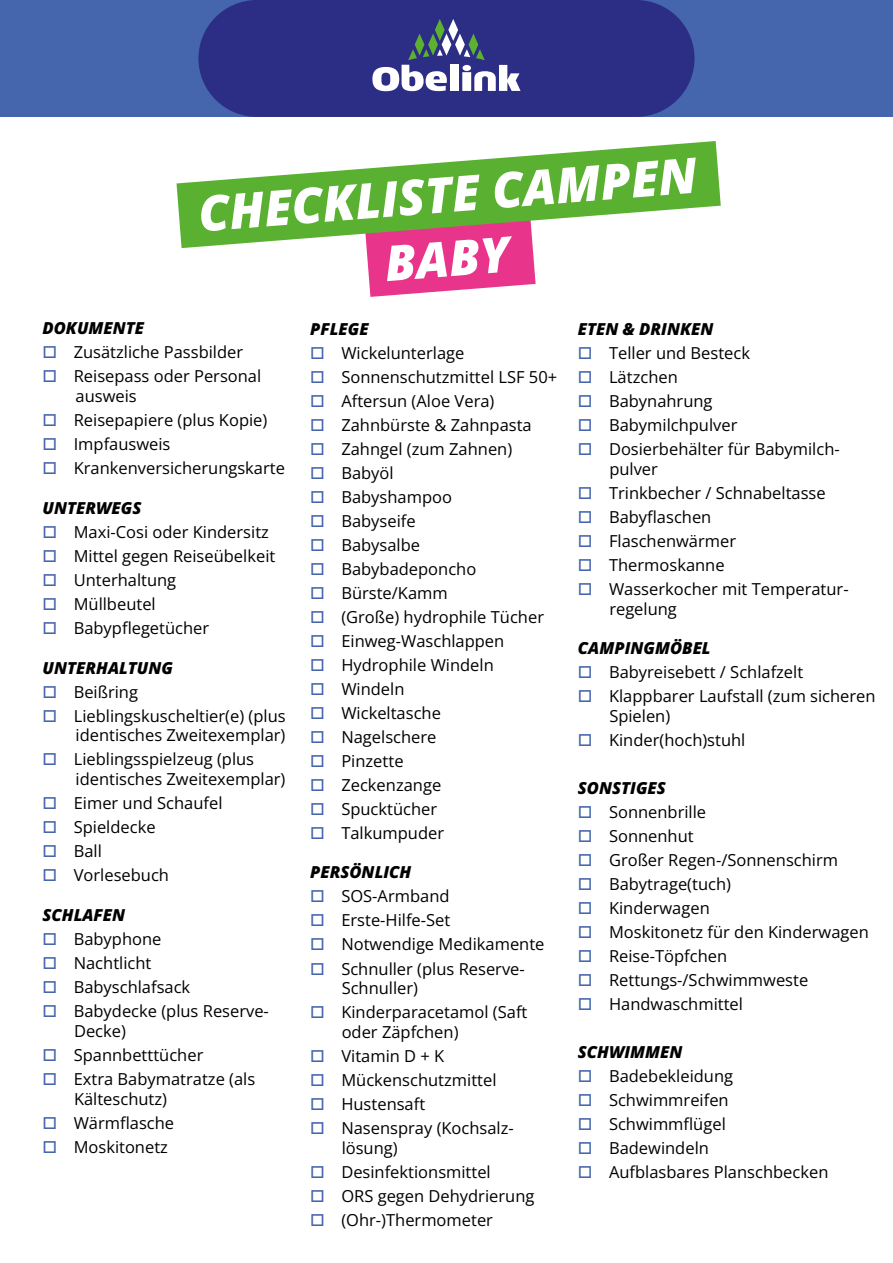
<style>
.page{position:relative;width:893px;height:1263px;background:#fff}
.page>*{position:absolute;margin:0;border:0;box-sizing:border-box;transform-origin:0 0}
.t1{font:italic 49.05px "Open Sans";color:#fff}
.t2{font:16.5px/19.8px "Open Sans";color:#000}
.t3{font:italic 16.5px "Open Sans";color:#000}
.s1{color:#4565ad}
</style>
<div class="page">
<div style="left:0;top:0;width:893px;height:117px;background:#4565ad"></div>
<div style="left:198px;top:0;width:496px;height:117px;background:#2c2d84;border-radius:58px"></div>
<svg style="left:372px;top:19px;width:149px;height:72px"></svg>
<svg style="left:366px;top:248px;width:170px;height:49px;background:#eb539c"></svg>
<svg style="left:176px;top:141px;width:545px;height:107px;fill:#5ab031"></svg>
<h1 class="t1" style="left:195px;top:182px;width:501px;rotate:-5deg">CHECKLISTE CAMPEN</h1>
<p class="t3" style="left:43px;top:317px;width:103px">DOKUMENTE</p>
<p class="t2" style="left:43px;top:342px;width:202px"><span class="s1">□</span> Zusätzliche Passbilder</p>
<p class="t2" style="left:76px;top:366px;width:187px;text-indent:-33px"><span class="s1">□</span> Reisepass oder Personal ausweis</p>
<p class="t2" style="left:43px;top:410px;width:226px"><span class="s1">□</span> Reisepapiere (plus Kopie)</p>
<p class="t2" style="left:43px;top:434px;width:129px"><span class="s1">□</span> Impfausweis</p>
<p class="t2" style="left:43px;top:458px;width:244px"><span class="s1">□</span> Krankenversicherungskarte</p>
<p class="t3" style="left:43px;top:496px;width:100px">UNTERWEGS</p>
<p class="t2" style="left:43px;top:522px;width:228px"><span class="s1">□</span> Maxi-Cosi oder Kindersitz</p>
<p class="t2" style="left:43px;top:546px;width:234px"><span class="s1">□</span> Mittel gegen Reiseübelkeit</p>
<p class="t2" style="left:43px;top:570px;width:135px"><span class="s1">□</span> Unterhaltung</p>
<p class="t2" style="left:43px;top:594px;width:115px"><span class="s1">□</span> Müllbeutel</p>
<p class="t2" style="left:43px;top:618px;width:168px"><span class="s1">□</span> Babypflegetücher</p>
<p class="t3" style="left:43px;top:656px;width:132px">UNTERHALTUNG</p>
<p class="t2" style="left:43px;top:681px;width:97px"><span class="s1">□</span> Beißring</p>
<p class="t2" style="left:43px;top:705px;width:245px;text-align:right"><span class="s1">□</span> Lieblingskuscheltier(e) (plus identisches Zweitexemplar)</p>
<p class="t2" style="left:76px;top:749px;width:211px;text-indent:-33px"><span class="s1">□</span> Lieblingsspielzeug (plus identisches Zweitexemplar)</p>
<p class="t2" style="left:43px;top:793px;width:182px"><span class="s1">□</span> Eimer und Schaufel</p>
<p class="t2" style="left:43px;top:817px;width:115px"><span class="s1">□</span> Spieldecke</p>
<p class="t2" style="left:43px;top:841px;width:61px"><span class="s1">□</span> Ball</p>
<p class="t2" style="left:43px;top:865px;width:128px"><span class="s1">□</span> Vorlesebuch</p>
<p class="t3" style="left:43px;top:903px;width:84px">SCHLAFEN</p>
<p class="t2" style="left:43px;top:928px;width:120px"><span class="s1">□</span> Babyphone</p>
<p class="t2" style="left:43px;top:952px;width:110px"><span class="s1">□</span> Nachtlicht</p>
<p class="t2" style="left:43px;top:976px;width:149px"><span class="s1">□</span> Babyschlafsack</p>
<p class="t2" style="left:74px;top:1000px;width:196px;text-indent:-31px"><span class="s1">□</span> Babydecke (plus Reserve-<br>Decke)</p>
<p class="t2" style="left:43px;top:1044px;width:162px"><span class="s1">□</span> Spannbetttücher</p>
<p class="t2" style="left:74px;top:1068px;width:183px;text-indent:-31px"><span class="s1">□</span> Extra Babymatratze (als<br>Kälteschutz)</p>
<p class="t2" style="left:43px;top:1112px;width:133px"><span class="s1">□</span> Wärmflasche</p>
<p class="t2" style="left:43px;top:1136px;width:127px"><span class="s1">□</span> Moskitonetz</p>
<h1 class="t1" style="left:382px;top:230px;width:126px;rotate:-5deg">BABY</h1>
<p class="t3" style="left:310px;top:317px;width:60px">PFLEGE</p>
<p class="t2" style="left:310px;top:342px;width:156px"><span class="s1">□</span> Wickelunterlage</p>
<p class="t2" style="left:310px;top:366px;width:249px"><span class="s1">□</span> Sonnenschutzmittel LSF 50+</p>
<p class="t2" style="left:310px;top:390px;width:186px"><span class="s1">□</span> Aftersun (Aloe Vera)</p>
<p class="t2" style="left:310px;top:414px;width:223px"><span class="s1">□</span> Zahnbürste &amp; Zahnpasta</p>
<p class="t2" style="left:310px;top:438px;width:204px"><span class="s1">□</span> Zahngel (zum Zahnen)</p>
<p class="t2" style="left:310px;top:462px;width:85px"><span class="s1">□</span> Babyöl</p>
<p class="t2" style="left:310px;top:486px;width:143px"><span class="s1">□</span> Babyshampoo</p>
<p class="t2" style="left:310px;top:510px;width:107px"><span class="s1">□</span> Babyseife</p>
<p class="t2" style="left:310px;top:534px;width:111px"><span class="s1">□</span> Babysalbe</p>
<p class="t2" style="left:310px;top:558px;width:168px"><span class="s1">□</span> Babybadeponcho</p>
<p class="t2" style="left:310px;top:582px;width:139px"><span class="s1">□</span> Bürste/Kamm</p>
<p class="t2" style="left:310px;top:606px;width:235px"><span class="s1">□</span> (Große) hydrophile Tücher</p>
<p class="t2" style="left:310px;top:630px;width:196px"><span class="s1">□</span> Einweg-Waschlappen</p>
<p class="t2" style="left:310px;top:654px;width:185px"><span class="s1">□</span> Hydrophile Windeln</p>
<p class="t2" style="left:310px;top:678px;width:96px"><span class="s1">□</span> Windeln</p>
<p class="t2" style="left:310px;top:702px;width:132px"><span class="s1">□</span> Wickeltasche</p>
<p class="t2" style="left:310px;top:726px;width:128px"><span class="s1">□</span> Nagelschere</p>
<p class="t2" style="left:310px;top:750px;width:95px"><span class="s1">□</span> Pinzette</p>
<p class="t2" style="left:310px;top:774px;width:133px"><span class="s1">□</span> Zeckenzange</p>
<p class="t2" style="left:310px;top:798px;width:129px"><span class="s1">□</span> Spucktücher</p>
<p class="t2" style="left:310px;top:822px;width:136px"><span class="s1">□</span> Talkumpuder</p>
<p class="t3" style="left:310px;top:861px;width:103px">PERSÖNLICH</p>
<p class="t2" style="left:310px;top:886px;width:141px"><span class="s1">□</span> SOS-Armband</p>
<p class="t2" style="left:310px;top:910px;width:142px"><span class="s1">□</span> Erste-Hilfe-Set</p>
<p class="t2" style="left:310px;top:934px;width:236px"><span class="s1">□</span> Notwendige Medikamente</p>
<p class="t2" style="left:342px;top:958px;width:185px;text-indent:-31px"><span class="s1">□</span> Schnuller (plus Reserve-<br>Schnuller)</p>
<p class="t2" style="left:342px;top:1002px;width:187px;text-indent:-31px"><span class="s1">□</span> Kinderparacetamol (Saft oder Zäpfchen)</p>
<p class="t2" style="left:310px;top:1046px;width:136px"><span class="s1">□</span> Vitamin D + K</p>
<p class="t2" style="left:310px;top:1070px;width:188px"><span class="s1">□</span> Mückenschutzmittel</p>
<p class="t2" style="left:310px;top:1094px;width:117px"><span class="s1">□</span> Hustensaft</p>
<p class="t2" style="left:342px;top:1118px;width:174px;text-indent:-31px"><span class="s1">□</span> Nasenspray (Kochsalz&shy;lösung)</p>
<p class="t2" style="left:310px;top:1162px;width:182px"><span class="s1">□</span> Desinfektionsmittel</p>
<p class="t2" style="left:310px;top:1186px;width:226px"><span class="s1">□</span> ORS gegen Dehydrierung</p>
<p class="t2" style="left:310px;top:1210px;width:184px"><span class="s1">□</span> (Ohr-)Thermometer</p>
<p class="t3" style="left:578px;top:317px;width:137px">ETEN &amp; DRINKEN</p>
<p class="t2" style="left:578px;top:343px;width:174px"><span class="s1">□</span> Teller und Besteck</p>
<p class="t2" style="left:578px;top:367px;width:102px"><span class="s1">□</span> Lätzchen</p>
<p class="t2" style="left:578px;top:391px;width:136px"><span class="s1">□</span> Babynahrung</p>
<p class="t2" style="left:578px;top:415px;width:161px"><span class="s1">□</span> Babymilchpulver</p>
<p class="t2" style="left:609px;top:439px;width:232px;text-indent:-31px"><span class="s1">□</span> Dosierbehälter für Babymilch&shy;pulver</p>
<p class="t2" style="left:578px;top:482px;width:249px"><span class="s1">□</span> Trinkbecher / Schnabeltasse</p>
<p class="t2" style="left:578px;top:506px;width:135px"><span class="s1">□</span> Babyflaschen</p>
<p class="t2" style="left:578px;top:530px;width:160px"><span class="s1">□</span> Flaschenwärmer</p>
<p class="t2" style="left:578px;top:554px;width:148px"><span class="s1">□</span> Thermoskanne</p>
<p class="t2" style="left:609px;top:578px;width:241px;text-indent:-31px"><span class="s1">□</span> Wasserkocher mit Temperatur&shy;regelung</p>
<p class="t3" style="left:578px;top:637px;width:134px">CAMPINGMÖBEL</p>
<p class="t2" style="left:578px;top:662px;width:227px"><span class="s1">□</span> Babyreisebett / Schlafzelt</p>
<p class="t2" style="left:609px;top:686px;width:268px;text-indent:-31px"><span class="s1">□</span> Klappbarer Laufstall (zum sicheren<br>Spielen)</p>
<p class="t2" style="left:578px;top:730px;width:169px"><span class="s1">□</span> Kinder(hoch)stuhl</p>
<p class="t3" style="left:578px;top:776px;width:90px">SONSTIGES</p>
<p class="t2" style="left:578px;top:802px;width:130px"><span class="s1">□</span> Sonnenbrille</p>
<p class="t2" style="left:578px;top:826px;width:117px"><span class="s1">□</span> Sonnenhut</p>
<p class="t2" style="left:578px;top:850px;width:262px"><span class="s1">□</span> Großer Regen-/Sonnenschirm</p>
<p class="t2" style="left:578px;top:874px;width:155px"><span class="s1">□</span> Babytrage(tuch)</p>
<p class="t2" style="left:578px;top:898px;width:133px"><span class="s1">□</span> Kinderwagen</p>
<p class="t2" style="left:578px;top:922px;width:293px"><span class="s1">□</span> Moskitonetz für den Kinderwagen</p>
<p class="t2" style="left:578px;top:946px;width:151px"><span class="s1">□</span> Reise-Töpfchen</p>
<p class="t2" style="left:578px;top:970px;width:232px"><span class="s1">□</span> Rettungs-/Schwimmweste</p>
<p class="t2" style="left:578px;top:994px;width:167px"><span class="s1">□</span> Handwaschmittel</p>
<p class="t3" style="left:578px;top:1040px;width:106px">SCHWIMMEN</p>
<p class="t2" style="left:578px;top:1066px;width:157px"><span class="s1">□</span> Badebekleidung</p>
<p class="t2" style="left:578px;top:1090px;width:152px"><span class="s1">□</span> Schwimmreifen</p>
<p class="t2" style="left:578px;top:1114px;width:149px"><span class="s1">□</span> Schwimmflügel</p>
<p class="t2" style="left:578px;top:1138px;width:133px"><span class="s1">□</span> Badewindeln</p>
<p class="t2" style="left:578px;top:1162px;width:252px"><span class="s1">□</span> Aufblasbares Planschbecken</p>
</div>
